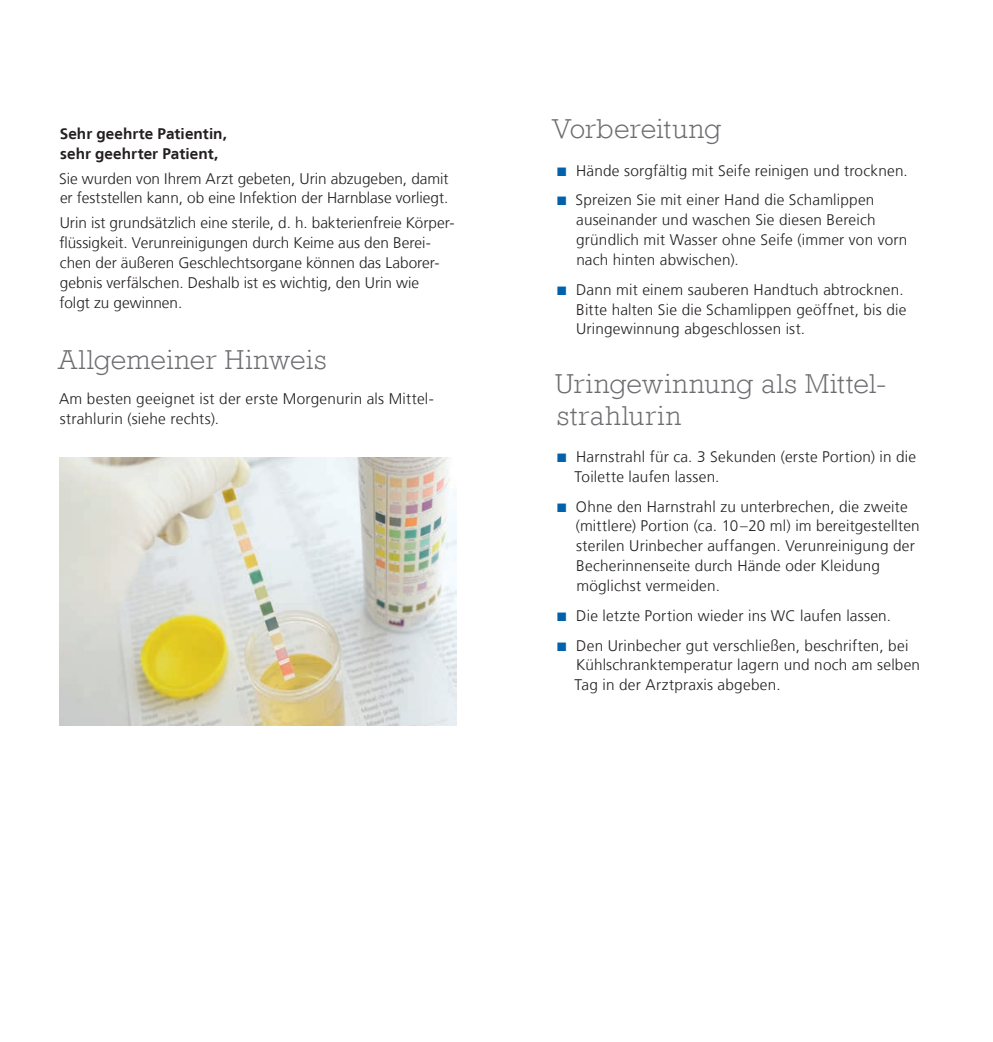
<style>
.page{position:relative;width:993px;height:1042px;background:#fff}
.page>*{position:absolute;margin:0;border:0;box-sizing:border-box;transform-origin:0 0}
.t1{font:300 28px/31.5px "Rockwell";letter-spacing:.04em;color:#6c6d70}
.t2{font:300 28px "Rockwell";letter-spacing:.015em;color:#6c6d70}
.t3{font:300 15.4px/19.8px "Frutiger LT";letter-spacing:.01em;color:#231f20}
.t4{font:700 15.4px/19.8px "Frutiger LT";letter-spacing:.005em;color:#231f20}
.s1{color:#0161ab}
</style>
<div class="page">
<img style="left:60px;top:458px;width:396px;height:267px">
<p class="t4" style="left:60px;top:124px;width:169px">Sehr geehrte Patientin, sehr geehrter Patient,</p>
<p class="t3" style="left:59px;top:169px;width:391px">Sie wurden von Ihrem Arzt gebeten, Urin abzugeben, damit er feststellen kann, ob eine Infektion der Harnblase vorliegt.</p>
<p class="t3" style="left:59px;top:213px;width:396px">Urin ist grundsätzlich eine sterile, d. h. bakterienfreie Körper&shy;flüssigkeit. Verunreinigungen durch Keime aus den Berei&shy;chen der äußeren Geschlechtsorgane können das Laborer&shy;gebnis verfälschen. Deshalb ist es wichtig, den Urin wie<br>folgt zu gewinnen.</p>
<h1 class="t2" style="left:59px;top:339px;width:269px">Allgemeiner Hinweis</h1>
<p class="t3" style="left:59px;top:389px;width:376px">Am besten geeignet ist der erste Morgenurin als Mittel&shy;strahlurin (siehe rechts).</p>
<h1 class="t2" style="left:552px;top:109px;width:170px">Vorbereitung</h1>
<p class="t3" style="left:557px;top:161px;width:352px"><span class="s1">■</span> Hände sorgfältig mit Seife reinigen und trocknen.</p>
<p class="t3" style="left:576px;top:190px;width:332px;text-indent:-19px"><span class="s1">■</span> Spreizen Sie mit einer Hand die Schamlippen auseinander und waschen Sie diesen Bereich gründlich mit Wasser ohne Seife (immer von vorn nach hinten abwischen).</p>
<p class="t3" style="left:576px;top:280px;width:332px;text-indent:-19px"><span class="s1">■</span> Dann mit einem sauberen Handtuch abtrocknen.<br>Bitte halten Sie die Schamlippen geöffnet, bis die<br>Uringewinnung abgeschlossen ist.</p>
<h1 class="t1" style="left:555px;top:367px;width:332px">Uringewinnung als Mittel&shy;strahlurin</h1>
<p class="t3" style="left:574px;top:447px;width:343px;text-indent:-18px"><span class="s1">■</span> Harnstrahl für ca. 3 Sekunden (erste Portion) in die<br>Toilette laufen lassen.</p>
<p class="t3" style="left:575px;top:497px;width:345px;text-indent:-19px"><span class="s1">■</span> Ohne den Harnstrahl zu unterbrechen, die zweite (mittlere) Portion (ca. 10–20 ml) im bereitgestellten sterilen Urinbecher auffangen. Verunreinigung der Becherinnenseite durch Hände oder Kleidung möglichst vermeiden.</p>
<p class="t3" style="left:557px;top:606px;width:335px"><span class="s1">■</span> Die letzte Portion wieder ins WC laufen lassen.</p>
<p class="t3" style="left:574px;top:635px;width:347px;text-indent:-18px"><span class="s1">■</span> Den Urinbecher gut verschließen, beschriften, bei<br>Kühlschranktemperatur lagern und noch am selben<br>Tag in der Arztpraxis abgeben.</p>
</div>
